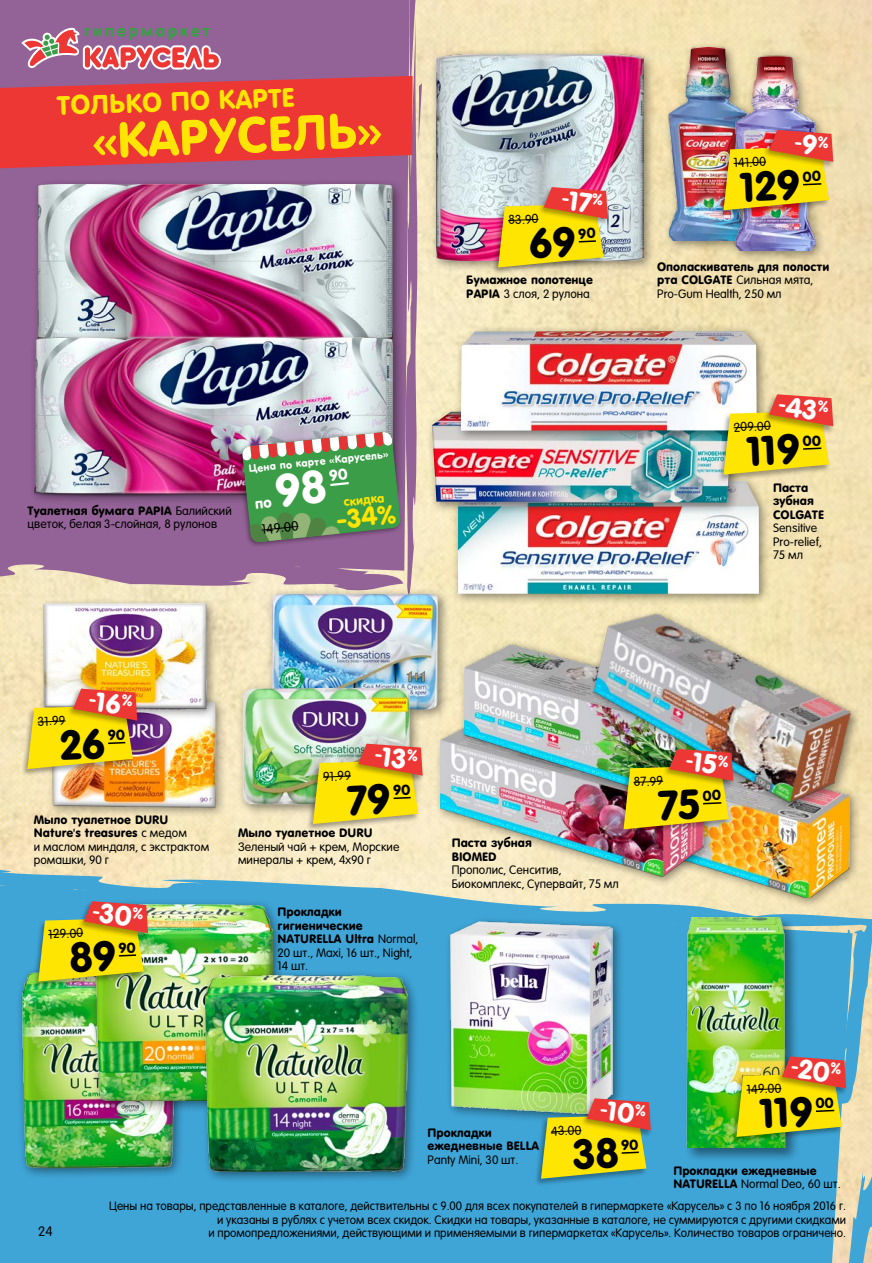
<style>
.page{position:relative;width:872px;height:1263px;background:#fff}
.page>*{position:absolute;margin:0;border:0;box-sizing:border-box;transform-origin:0 0}
.t1{font:48.75px "Sans Rounded";color:#ffe501}
.t2{font:26.7px "Sans Rounded";color:#fff}
.t3{font:26.25px "Sans Rounded";color:#ffe501}
.t4{font:25.95px "Sans Rounded";color:#ffe501}
.t5{font:300 13.5px "Sans Rounded";color:#000}
.t6{font:300 12.75px "Sans Rounded";color:#000}
.t7{font:12.15px "Sans Rounded";color:#ffe501}
.t8{font:300 12px/13.5px "Sans Rounded";color:#000}
.t9{font:12px/13.5px "Sans Rounded";color:#000}
.t10{font:10.35px "Sans Rounded";color:#fff}
.s1{font-weight:400}
.s2{font-weight:300}
</style>
<div class="page">
<div style="left:0;top:1163px;width:268px;height:100px;background:#3fa5d7"></div>
<svg style="left:0;top:863px;width:872px;height:300px;background:#6bb4d1"></svg>
<svg style="left:268px;top:1066px;width:604px;height:197px;background:#4ba8d4"></svg>
<svg style="left:842px;top:929px;width:8px;height:84px"></svg>
<div style="left:684px;top:915px;width:116px;height:248px;background:#000;opacity:.45"></div>
<img style="left:685px;top:918px;width:103px;height:230px">
<div style="left:444px;top:916px;width:180px;height:209px;background:#000;opacity:.45"></div>
<img style="left:450px;top:921px;width:163px;height:194px">
<div style="left:663px;top:41px;width:96px;height:212px;background:#000;opacity:.45"></div>
<img style="left:668px;top:47px;width:81px;height:193px">
<div style="left:729px;top:49px;width:97px;height:213px;background:#000;opacity:.45"></div>
<img style="left:734px;top:55px;width:81px;height:195px">
<div style="left:729px;top:1072px;width:114px;height:72px;background:#000;opacity:.35"></div>
<div style="left:775px;top:1055px;width:73px;height:41px;background:#000;opacity:.35"></div>
<div style="left:582px;top:734px;width:279px;height:175px;background:#000;opacity:.45"></div>
<img style="left:588px;top:814px;width:261px;height:83px">
<div style="left:435px;top:711px;width:280px;height:177px;background:#000;opacity:.45"></div>
<img style="left:441px;top:717px;width:262px;height:160px">
<div style="left:458px;top:639px;width:280px;height:176px;background:#000;opacity:.45"></div>
<img style="left:464px;top:644px;width:115px;height:160px">
<img style="left:579px;top:604px;width:284px;height:209px">
<div style="left:616px;top:765px;width:114px;height:72px;background:#000;opacity:.35"></div>
<div style="left:662px;top:748px;width:73px;height:41px;background:#000;opacity:.35"></div>
<div style="left:430px;top:48px;width:225px;height:224px;background:#000;opacity:.45"></div>
<img style="left:436px;top:54px;width:207px;height:206px">
<div style="left:534px;top:1114px;width:114px;height:72px;background:#000;opacity:.35"></div>
<div style="left:580px;top:1097px;width:73px;height:41px;background:#3ea3d4"></div>
<div style="left:452px;top:475px;width:319px;height:131px;background:#000;opacity:.45"></div>
<img style="left:458px;top:482px;width:301px;height:112px">
<div style="left:426px;top:406px;width:317px;height:109px;background:#000;opacity:.45"></div>
<img style="left:432px;top:412px;width:300px;height:90px">
<div style="left:455px;top:325px;width:313px;height:118px;background:#000;opacity:.45"></div>
<img style="left:461px;top:331px;width:295px;height:100px">
<div style="left:716px;top:410px;width:114px;height:72px;background:#000;opacity:.35"></div>
<div style="left:762px;top:393px;width:73px;height:41px;background:#000;opacity:.35"></div>
<div style="left:16px;top:966px;width:171px;height:214px;background:#000;opacity:.45"></div>
<img style="left:19px;top:972px;width:158px;height:196px">
<div style="left:89px;top:899px;width:195px;height:214px;background:#000;opacity:.45"></div>
<img style="left:92px;top:905px;width:180px;height:196px">
<div style="left:200px;top:969px;width:219px;height:214px;background:#000;opacity:.45"></div>
<img style="left:206px;top:975px;width:201px;height:196px">
<div style="left:31px;top:917px;width:114px;height:72px;background:#000;opacity:.35"></div>
<div style="left:77px;top:900px;width:73px;height:41px;background:#000;opacity:.35"></div>
<div style="left:716px;top:146px;width:114px;height:72px;background:#000;opacity:.35"></div>
<div style="left:762px;top:129px;width:73px;height:41px;background:#000;opacity:.35"></div>
<div style="left:491px;top:203px;width:114px;height:72px;background:#000;opacity:.35"></div>
<div style="left:537px;top:186px;width:73px;height:41px;background:#000;opacity:.35"></div>
<div style="left:237px;top:588px;width:213px;height:228px;background:#000;opacity:.45"></div>
<img style="left:272px;top:594px;width:166px;height:116px">
<img style="left:243px;top:688px;width:167px;height:116px">
<div style="left:47px;top:696px;width:180px;height:122px;background:#000;opacity:.45"></div>
<img style="left:53px;top:720px;width:162px;height:88px">
<div style="left:38px;top:597px;width:180px;height:123px;background:#000;opacity:.45"></div>
<img style="left:43px;top:617px;width:164px;height:93px">
<div style="left:21px;top:704px;width:114px;height:73px;background:#000;opacity:.35"></div>
<div style="left:67px;top:687px;width:72px;height:41px;background:#000;opacity:.35"></div>
<div style="left:306px;top:759px;width:114px;height:73px;background:#000;opacity:.35"></div>
<div style="left:352px;top:742px;width:73px;height:41px;background:#000;opacity:.35"></div>
<img style="left:736px;top:1056px;width:110px;height:81px">
<img style="left:623px;top:749px;width:110px;height:80px">
<svg style="left:541px;top:1098px;width:110px;height:81px;background:#cfb431"></svg>
<svg style="left:723px;top:394px;width:110px;height:81px;background:#edbf38"></svg>
<img style="left:38px;top:901px;width:110px;height:80px">
<img style="left:723px;top:130px;width:110px;height:80px">
<svg style="left:498px;top:187px;width:110px;height:80px;background:#e7b734"></svg>
<img style="left:28px;top:689px;width:109px;height:80px">
<img style="left:313px;top:744px;width:110px;height:80px">
<img style="left:0;top:0;width:422px;height:617px">
<h3 class="t3" style="left:56px;top:88px;width:241px;rotate:-2deg">только п о карте</h3>
<h1 class="t1" style="left:91px;top:108px;width:291px;rotate:-2deg">«карусель»</h1>
<p class="t8" style="left:28px;top:503px;width:206px"><span class="s1">Туалетная бумага PAPIA</span> Балийский цветок, белая 3-слойная, 8 рулонов</p>
<p class="t10" style="left:248px;top:462px;width:142px;rotate:-6deg">Цена по карте «Карусель»</p>
<p class="t7" style="left:343px;top:494px;width:43px;rotate:-6deg">скидка</p>
<p class="t5" style="left:261px;top:521px;width:38px;rotate:-6deg">149.00</p>
<h3 class="t4" style="left:334px;top:503px;width:61px;rotate:-6deg">-34%</h3>
<p class="t6" style="left:508px;top:212px;width:32px;rotate:-3deg">83.90</p>
<h2 class="t2" style="left:564px;top:182px;width:42px;rotate:7deg"><sup>-</sup>17<sup>%</sup></h2>
<p class="t9" style="left:466px;top:273px;width:128px">Бумажное полотенце<br>PAPIA <span class="s2">3 слоя, 2 рулона</span></p>
<p class="t6" style="left:733px;top:155px;width:34px;rotate:-3deg">141.00</p>
<p class="t9" style="left:657px;top:260px;width:174px">Ополаскиватель для полости рта COLGATE <span class="s2">Сильная мята,<br>Pro-Gum Health, 250 мл</span></p>
<p class="t6" style="left:733px;top:419px;width:39px;rotate:-3deg">209.00</p>
<h2 class="t2" style="left:780px;top:388px;width:51px;rotate:7deg"><sup>-</sup>43<sup>%</sup></h2>
<p class="t9" style="left:773px;top:481px;width:52px">Паста зубная<br>COLGATE</p>
<p class="t8" style="left:773px;top:521px;width:50px">Sensitive<br>Pro-relief,<br>75 мл</p>
<p class="t6" style="left:37px;top:713px;width:29px;rotate:-3deg">31.99</p>
<h2 class="t2" style="left:91px;top:683px;width:45px;rotate:7deg"><sup>-</sup>16<sup>%</sup></h2>
<p class="t8" style="left:34px;top:812px;width:177px"><span class="s1">Мыло туалетное DURU<br>Nature's treasures</span> с медом<br>и маслом миндаля, с экстрактом ромашки, 90 г</p>
<p class="t6" style="left:48px;top:926px;width:36px;rotate:-3deg">129.00</p>
<h2 class="t2" style="left:95px;top:894px;width:52px;rotate:7deg"><sup>-</sup>30<sup>%</sup></h2>
<p class="t6" style="left:322px;top:768px;width:29px;rotate:-3deg">91.99</p>
<h2 class="t2" style="left:377px;top:738px;width:44px;rotate:7deg"><sup>-</sup>13<sup>%</sup></h2>
<p class="t9" style="left:238px;top:826px;width:136px">Мыло туалетное DURU</p>
<p class="t8" style="left:238px;top:839px;width:163px">Зеленый чай + крем, Морские минералы + крем, 4х90 г</p>
<p class="t9" style="left:277px;top:905px;width:142px">Прокладки гигиенические<br>NATURELLA Ultra <span class="s2">Normal,<br>20 шт., Maxi, 16 шт., Night,</span></p>
<p class="t8" style="left:277px;top:959px;width:32px">14 шт.</p>
<p class="t6" style="left:633px;top:774px;width:31px;rotate:-3deg">87.99</p>
<p class="t9" style="left:452px;top:836px;width:82px">Паста зубная<br>BIOMED</p>
<p class="t8" style="left:452px;top:863px;width:168px">Прополис, Сенситив,<br>Биокомплекс, Супервайт, 75 мл</p>
<h2 class="t2" style="left:688px;top:743px;width:44px;rotate:7deg"><sup>-</sup>15<sup>%</sup></h2>
<p class="t9" style="left:427px;top:1126px;width:113px">Прокладки ежедневные BELLA</p>
<p class="t8" style="left:427px;top:1152px;width:92px">Panty Mini, 30 шт.</p>
<p class="t6" style="left:550px;top:1123px;width:32px;rotate:-3deg">43.00</p>
<h2 class="t2" style="left:602px;top:1092px;width:47px;rotate:7deg"><sup>-</sup>10<sup>%</sup></h2>
<p class="t6" style="left:746px;top:1081px;width:36px;rotate:-3deg">149.00</p>
<h2 class="t2" style="left:793px;top:1050px;width:51px;rotate:7deg"><sup>-</sup>20<sup>%</sup></h2>
<p class="t9" style="left:673px;top:1164px;width:169px">Прокладки ежедневные<br>NATURELLA <span class="s2">Normal Deo, 60 шт.</span></p>
<p class="t5" style="left:38px;top:1223px;width:16px">24</p>
<p class="t8" style="left:109px;top:1199px;width:738px;text-align:right">Цены на товары, представленные в каталоге, действительны с 9.00 для всех покупателей в гипермаркете «Карусель» с 3 по 16 ноября 2016 г. и указаны в рублях с учетом всех скидок. Скидки на товары, указанные в каталоге, не суммируются с другими скидками<br>и промопредложениями, действующими и применяемыми в гипермаркетах «Карусель». Количество товаров ограничено.</p>
</div>
